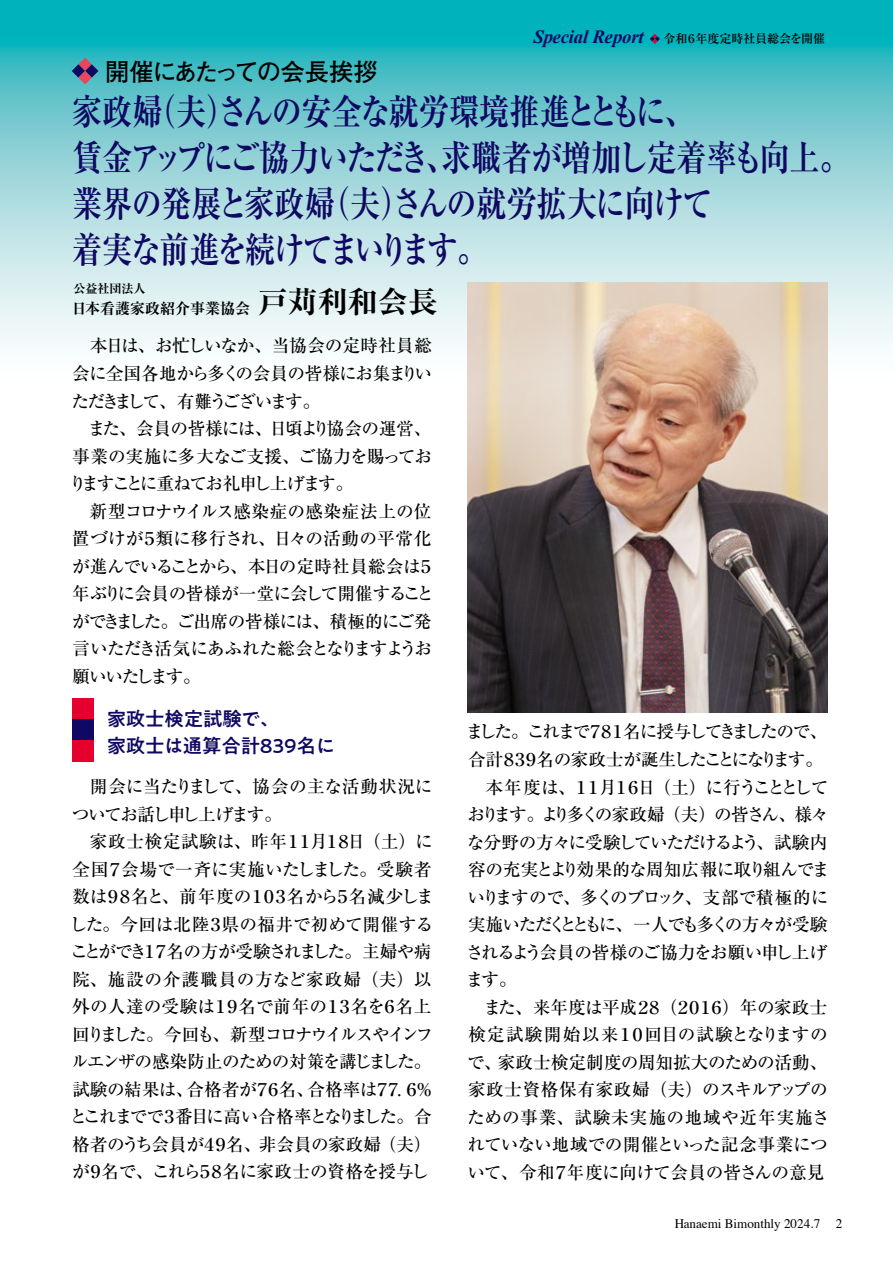
<style>
.page{position:relative;width:893px;height:1263px;background:#fff}
.page>*{position:absolute;margin:0;border:0;box-sizing:border-box;transform-origin:0 0}
.t1{font:700 36px/45.8px "Ryumin Pr 6";letter-spacing:-.045em;color:#100964;scale:.84 1}
.t2{font:700 24.3px "Futo Go B101 Pr 6";letter-spacing:-.055em;color:#000}
.t3{font:500 19.5px/27px "PA1 Gothic Std";letter-spacing:-.01em;color:#100964}
.t4{font:500 17.7px/27.6px "Ryumin Pr 6";letter-spacing:-.045em;color:#000}
.t5{font:700 expanded 15px "Ryumin Pr 6";color:#000}
.t6{font:13.2px "Times";color:#000}
.t7{font:700 12px "Ryumin Pr 6";color:#000}
.t8{font:700 expanded 12px "Ryumin Pr 6";color:#000}
.s1{font-family:"Times New Roman";font-style:italic;font-size:18.75px;color:#100964}
.s2{font-size:30px}
</style>
<div class="page">
<svg style="left:0;top:0;width:893px;height:383px"></svg>
<svg style="left:72px;top:58px;width:26px;height:26px"></svg>
<svg style="left:650px;top:34px;width:10px;height:10px"></svg>
<div style="left:73px;top:698px;width:21px;height:21px;background:#e6002d"></div>
<div style="left:73px;top:719px;width:21px;height:22px;background:#100964"></div>
<div style="left:73px;top:741px;width:21px;height:21px;background:#e6002d"></div>
<img style="left:468px;top:282px;width:359px;height:431px">
<h2 class="t2" style="left:105px;top:52px;width:274px">開催にあたっての会長挨拶</h2>
<p class="t7" style="left:534px;top:29px;width:293px"><span class="s1">Special Report</span> 令和６年度定時社員総会を開催</p>
<h1 class="t1" style="left:72px;top:87px;width:928px">家政婦（夫）さんの安全な就労環境推進とともに、<br>賃金アップにご協力いただき、求職者が増加し定着率も向上。業界の発展と家政婦（夫）さんの就労拡大に向けて<br>着実な前進を続けてまいります。</h1>
<p class="t8" style="left:74px;top:279px;width:73px">公益社団法人</p>
<p class="t5" style="left:72px;top:297px;width:368px">日本看護家政紹介事業協会<span class="s2">戸苅利和会長</span></p>
<p class="t4" style="left:69px;top:331px;width:367px;text-indent:21px">本日は、お忙しいなか、当協会の定時社員総会に全国各地から多くの会員の皆様にお集まりいただきまして、有難うございます。<br>　また、会員の皆様には、日頃より協会の運営、事業の実施に多大なご支援、ご協力を賜っておりますことに重ねてお礼申し上げます。<br>　新型コロナウイルス感染症の感染症法上の位置づけが５類に移行され、日々の活動の平常化が進んでいることから、本日の定時社員総会は５年ぶりに会員の皆様が一堂に会して開催することができました。ご出席の皆様には、積極的にご発言いただき活気にあふれた総会となりますようお願いいたします。</p>
<p class="t3" style="left:107px;top:707px;width:230px">家政士検定試験で、<br>家政士は通算合計８３9名に</p>
<p class="t4" style="left:70px;top:772px;width:366px">　開会に当たりまして、協会の主な活動状況についてお話し申し上げます。<br>　家政士検定試験は、昨年１１月１８日（土）に全国７会場で一斉に実施いたしました。受験者数は９８名と、前年度の１０３名から５名減少しました。今回は北陸３県の福井で初めて開催することができ１７名の方が受験されました。主婦や病院、施設の介護職員の方など家政婦（夫）以外の人達の受験は１９名で前年の１３名を６名上回りました。今回も、新型コロナウイルスやインフルエンザの感染防止のための対策を講じました。試験の結果は、合格者が７６名、合格率は７７．６％とこれまでで３番目に高い合格率となりました。合格者のうち会員が４９名、非会員の家政婦（夫）が９名で、これら５８名に家政士の資格を授与し</p>
<p class="t4" style="left:466px;top:717px;width:365px">ました。これまで７８１名に授与してきましたので、合計８３９名の家政士が誕生したことになります。　本年度は、１１月１６日（土）に行うこととしております。より多くの家政婦（夫）の皆さん、様々な分野の方々に受験していただけるよう、試験内容の充実とより効果的な周知広報に取り組んでまいりますので、多くのブロック、支部で積極的に実施いただくとともに、一人でも多くの方々が受験されるよう会員の皆様のご協力をお願い申し上げます。<br>　また、来年度は平成２８（２０１６）年の家政士検定試験開始以来１０回目の試験となりますので、家政士検定制度の周知拡大のための活動、家政士資格保有家政婦（夫）のスキルアップのための事業、試験未実施の地域や近年実施されていない地域での開催といった記念事業について、令和７年度に向けて会員の皆さんの意見</p>
<p class="t6" style="left:675px;top:1211px;width:169px">Hanaemi Bimonthly 2024.7 2</p>
</div>
